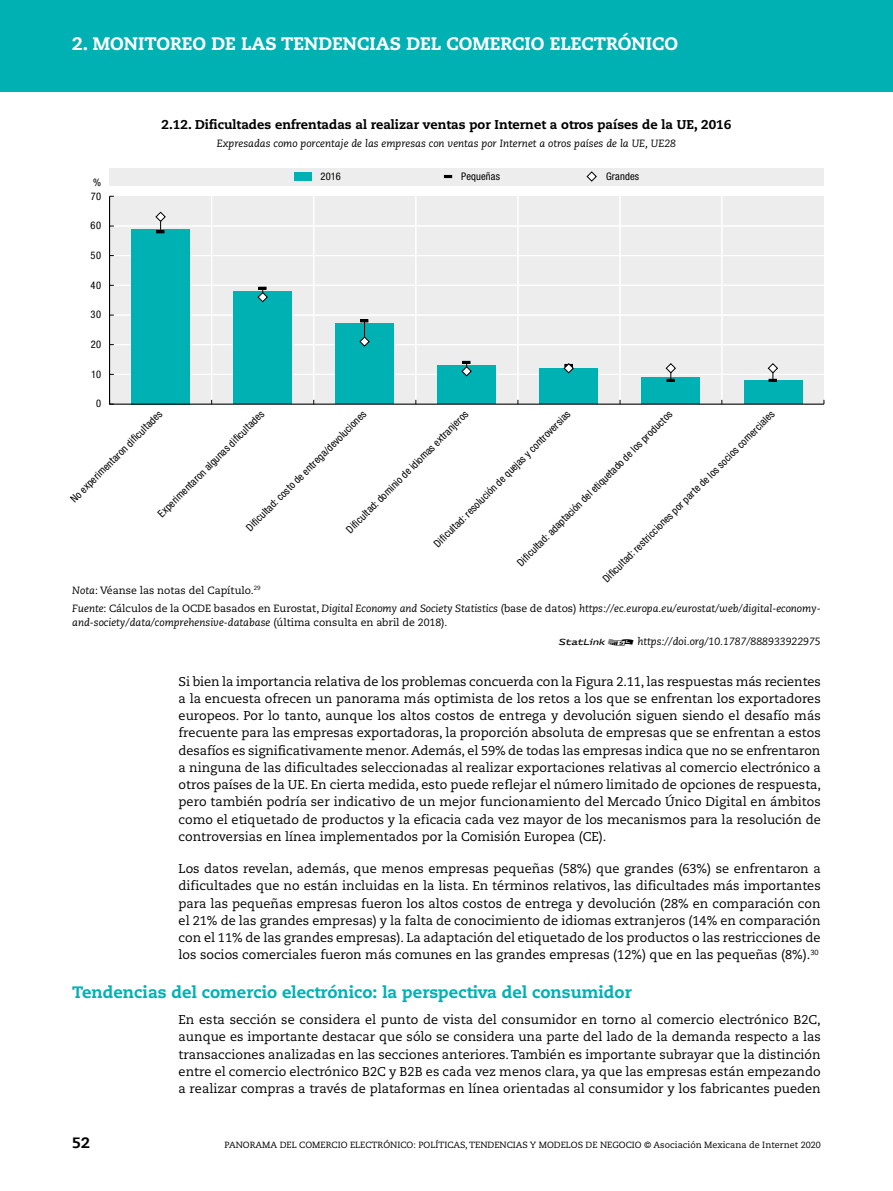
<style>
.page{position:relative;width:893px;height:1191px;background:#fff}
.page>*{position:absolute;margin:0;border:0;box-sizing:border-box;transform-origin:0 0}
.t1{font:800 18px "Caecilia LT Std";color:#fff}
.ST2_1{font:800 16.5px "Caecilia LT Std";color:#00b1b3}
.t2{font:800 15px "Caecilia LT Std";color:#000}
.t3{font:12.75px/17.2px "Caecilia LT Std";color:#000;text-align:justify}
.STGr_1{font:800 12.75px "Caecilia LT Std";color:#000}
.t4{font:condensed 10.5px "Helvetica Neue LT Std";letter-spacing:.015em;color:#000}
.TN_grafs{font:italic 10.5px/14.2px "Caecilia LT Std";color:#000}
.STGr_2{font:italic 10.5px "Caecilia LT Std";color:#000}
.TN_grafs-2{font:10.5px "Caecilia LT Std";color:#000}
.t5{font:9px "Caecilia LT Std";color:#000}
.s1{font-style:italic}
.s2{font-style:normal}
.s3{font-family:"Stat Link";font-style:normal}
</style>
<div class="page">
<div style="left:0;top:0;width:893px;height:91px;background:#00b1b3"></div>
<div style="left:110px;top:169px;width:714px;height:17px;background:#ededed"></div>
<svg style="left:109px;top:195px;width:715px;height:210px;background:#bfe0e1"></svg>
<svg style="left:155px;top:211px;width:11px;height:22px"></svg>
<svg style="left:257px;top:287px;width:11px;height:16px"></svg>
<svg style="left:359px;top:319px;width:11px;height:28px"></svg>
<svg style="left:461px;top:361px;width:11px;height:16px"></svg>
<svg style="left:563px;top:363px;width:11px;height:11px"></svg>
<svg style="left:665px;top:363px;width:11px;height:19px"></svg>
<svg style="left:767px;top:363px;width:11px;height:19px"></svg>
<div style="left:294px;top:172px;width:17px;height:9px;background:#00b1b3"></div>
<svg style="left:444px;top:175px;width:8px;height:3px"></svg>
<svg style="left:586px;top:171px;width:11px;height:11px"></svg>
<h1 class="t1" style="left:72px;top:33px;width:607px">2. Monitoreo de las tendencias del comercio electrónico</h1>
<p class="t4" style="left:93px;top:176px;width:9px">%</p>
<p class="t4" style="left:91px;top:190px;width:12px">70</p>
<p class="t4" style="left:91px;top:219px;width:12px">60</p>
<p class="t4" style="left:91px;top:249px;width:12px">50</p>
<p class="t4" style="left:91px;top:279px;width:12px">40</p>
<p class="t4" style="left:91px;top:308px;width:12px">30</p>
<p class="t4" style="left:91px;top:338px;width:12px">20</p>
<p class="t4" style="left:91px;top:368px;width:11px">10</p>
<p class="t4" style="left:96px;top:397px;width:7px">0</p>
<p class="STGr_1" style="left:162px;top:116px;width:571px">2.12. Dificultades enfrentadas al realizar ventas por Internet a otros países de la UE, 2016</p>
<p class="STGr_2" style="left:217px;top:137px;width:461px">Expresadas como porcentaje de las empresas con ventas por Internet a otros países de la UE, UE28</p>
<p class="t4" style="left:320px;top:171px;width:22px">2016</p>
<p class="t4" style="left:461px;top:171px;width:40px">Pequeñas</p>
<p class="t4" style="left:606px;top:171px;width:35px">Grandes</p>
<p class="t4" style="left:600px;top:576px;width:240px;rotate:-45deg">Difi cultad: restricciones por parte de los socios comerciales</p>
<p class="t4" style="left:68px;top:496px;width:126px;rotate:-45deg">No experimentaron difi cultades</p>
<p class="t4" style="left:155px;top:511px;width:147px;rotate:-45deg">Experimentaron algunas difi cultades</p>
<p class="t4" style="left:243px;top:525px;width:167px;rotate:-45deg">Difi cultad: costo de entrega/devoluciones</p>
<p class="t4" style="left:344px;top:526px;width:169px;rotate:-45deg">Difi cultad: dominio de idiomas extranjeros</p>
<p class="t4" style="left:431px;top:541px;width:189px;rotate:-45deg">Difi cultad: resolución de quejas y controversias</p>
<p class="t4" style="left:515px;top:560px;width:216px;rotate:-45deg">Difi cultad: adaptación del etiquetado de los productos</p>
<p class="TN_grafs-2" style="left:72px;top:584px;width:190px"><span class="s1">Nota</span>: Véanse las notas del Capítulo.<sup>29</sup></p>
<p class="TN_grafs" style="left:72px;top:601px;width:750px">Fuente<span class="s2">: Cálculos de la OCDE basados en Eurostat,</span> Digital Economy and Society Statistics <span class="s2">(base de datos)</span> https://ec.europa.eu/eurostat/web/digital-economy&shy;and-society/data/comprehensive-database <span class="s2">(última consulta en abril de 2018).</span></p>
<p class="TN_grafs" style="left:558px;top:634px;width:264px"><span class="s3">12</span> https://doi.org/10.1787/888933922975</p>
<p class="t3" style="left:179px;top:673px;width:644px">Si bien la importancia relativa de los problemas concuerda con la Figura 2.11, las respuestas más recientes a la encuesta ofrecen un panorama más optimista de los retos a los que se enfrentan los exportadores europeos. Por lo tanto, aunque los altos costos de entrega y devolución siguen siendo el desafío más frecuente para las empresas exportadoras, la proporción absoluta de empresas que se enfrentan a estos desafíos es significativamente menor. Además, el 59% de todas las empresas indica que no se enfrentaron a ninguna de las dificultades seleccionadas al realizar exportaciones relativas al comercio electrónico a otros países de la UE. En cierta medida, esto puede reflejar el número limitado de opciones de respuesta, pero también podría ser indicativo de un mejor funcionamiento del Mercado Único Digital en ámbitos como el etiquetado de productos y la eficacia cada vez mayor de los mecanismos para la resolución de controversias en línea implementados por la Comisión Europea (CE).</p>
<p class="t3" style="left:179px;top:860px;width:644px">Los datos revelan, además, que menos empresas pequeñas (58%) que grandes (63%) se enfrentaron a dificultades que no están incluidas en la lista. En términos relativos, las dificultades más importantes para las pequeñas empresas fueron los altos costos de entrega y devolución (28% en comparación con el 21% de las grandes empresas) y la falta de conocimiento de idiomas extranjeros (14% en comparación con el 11% de las grandes empresas). La adaptación del etiquetado de los productos o las restricciones de los socios comerciales fueron más comunes en las grandes empresas (12%) que en las pequeñas (8%).<sup>30</sup></p>
<p class="ST2_1" style="left:72px;top:981px;width:561px">Tendencias del comercio electrónico: la perspectiva del consumidor</p>
<p class="t3" style="left:179px;top:1011px;width:644px">En esta sección se considera el punto de vista del consumidor en torno al comercio electrónico B2C, aunque es importante destacar que sólo se considera una parte del lado de la demanda respecto a las transacciones analizadas en las secciones anteriores. También es importante subrayar que la distinción entre el comercio electrónico B2C y B2B es cada vez menos clara, ya que las empresas están empezando a realizar compras a través de plataformas en línea orientadas al consumidor y los fabricantes pueden</p>
<p class="t2" style="left:72px;top:1133px;width:19px">52</p>
<p class="t5" style="left:225px;top:1140px;width:598px">PANORAMA DEL COMERCIO ELECTRÓNICO: POLÍTICAS, TENDENCIAS Y MODELOS DE NEGOCIO © Asociación Mexicana de Internet 2020</p>
</div>
